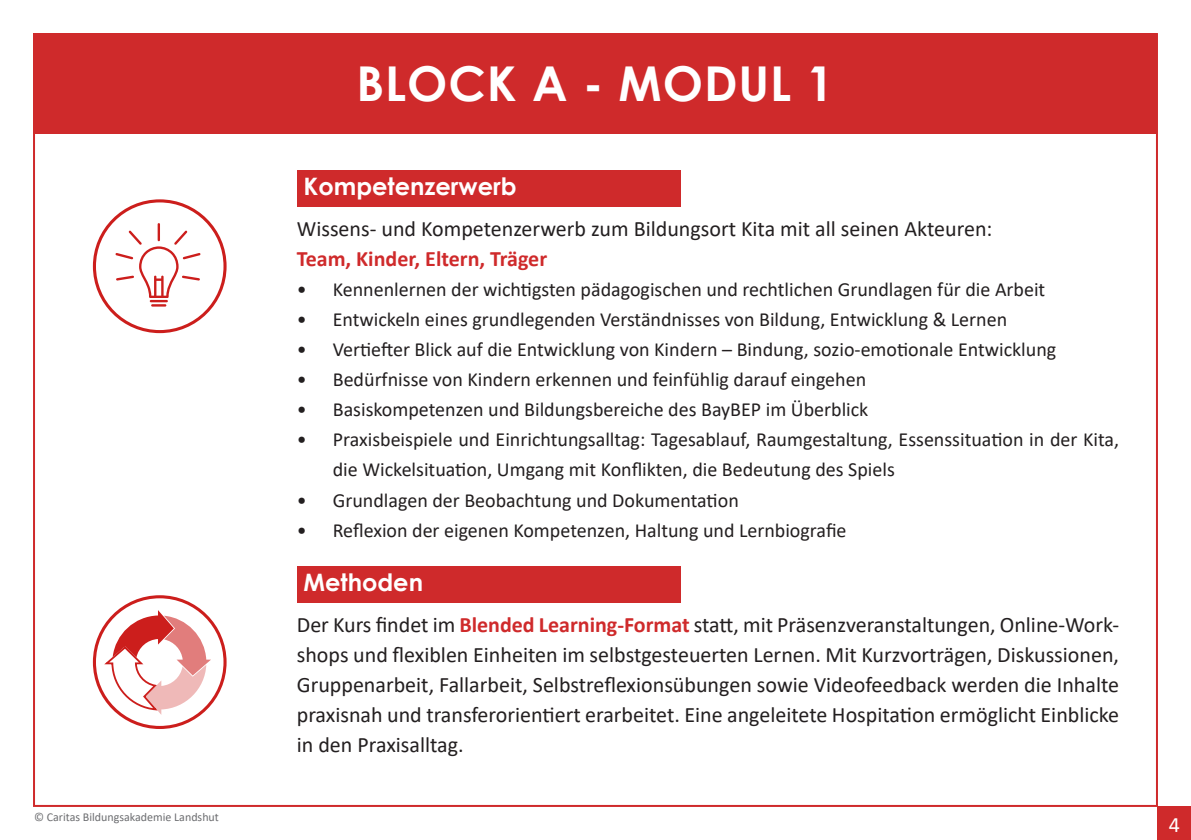
<style>
.page{position:relative;width:1191px;height:840px;background:#fff}
.page>*{position:absolute;margin:0;border:0;box-sizing:border-box;transform-origin:0 0}
.t1{font:700 48px "Century Gothic";letter-spacing:.02em;color:#fff}
.t2{font:700 24px "Century Gothic";color:#fff}
.t3{font:22px/30px "Calibri";color:#231f20;text-align:justify}
.t4{font:700 22px "Calibri";color:#cf2a2b}
.t5{font:22px "Calibri";color:#fff}
.t6{font:20px/30px "Calibri";color:#231f20}
.t7{font:12px "Calibri";color:#6c6d70}
.s1{font-weight:700;color:#cf2a2b}
</style>
<div class="page">
<div style="left:297px;top:170px;width:383px;height:36px;background:#cf2a2b"></div>
<div style="left:297px;top:565px;width:383px;height:37px;background:#cf2a2b"></div>
<div style="left:33px;top:33px;width:1124px;height:100px;background:#cf2a2b"></div>
<svg style="left:94px;top:596px;width:131px;height:131px"></svg>
<div style="left:93px;top:595px;width:134px;height:133px;border:3px solid #cc1e1c;border-radius:50%"></div>
<svg style="left:102px;top:609px;width:109px;height:105px"></svg>
<div style="left:93px;top:199px;width:134px;height:134px;border:3px solid #cc1e1c;border-radius:50%"></div>
<svg style="left:115px;top:223px;width:86px;height:83px"></svg>
<div style="left:1158px;top:806px;width:33px;height:33px;background:#cf2a2b"></div>
<p class="t7" style="left:34px;top:807px;width:186px">© Caritas Bildungsakademie Landshut</p>
<p class="t1" style="left:356px;top:47px;width:479px">BLOCK A - MODUL 1</p>
<p class="t2" style="left:303px;top:168px;width:215px">Kompetenzerwerb</p>
<p class="t3" style="left:297px;top:213px;width:697px">Wissens- und Kompetenzerwerb zum Bildungsort Kita mit all seinen Akteuren:</p>
<p class="t4" style="left:297px;top:243px;width:252px">Team, Kinder, Eltern, Träger</p>
<p class="t6" style="left:297px;top:274px;width:750px">• Kennenlernen der wichtigsten pädagogischen und rechtlichen Grundlagen für die Arbeit</p>
<p class="t6" style="left:297px;top:304px;width:712px">• Entwickeln eines grundlegenden Verständnisses von Bildung, Entwicklung &amp; Lernen</p>
<p class="t6" style="left:297px;top:334px;width:761px">• Vertiefter Blick auf die Entwicklung von Kindern – Bindung, sozio-emotionale Entwicklung</p>
<p class="t6" style="left:297px;top:364px;width:571px">• Bedürfnisse von Kindern erkennen und feinfühlig darauf eingehen</p>
<p class="t6" style="left:297px;top:394px;width:573px">• Basiskompetenzen und Bildungsbereiche des BayBEP im Überblick</p>
<p class="t6" style="left:333px;top:424px;width:788px;text-indent:-36px">• Praxisbeispiele und Einrichtungsalltag: Tagesablauf, Raumgestaltung, Essenssituation in der Kita, die Wickelsituation, Umgang mit Konflikten, die Bedeutung des Spiels</p>
<p class="t6" style="left:297px;top:484px;width:443px">• Grundlagen der Beobachtung und Dokumentation</p>
<p class="t6" style="left:297px;top:514px;width:551px">• Reflexion der eigenen Kompetenzen, Haltung und Lernbiografie</p>
<p class="t2" style="left:303px;top:563px;width:121px">Methoden</p>
<p class="t3" style="left:297px;top:609px;width:824px">Der Kurs findet im <span class="s1">Blended Learning-Format</span> statt, mit Präsenzveranstaltungen, Online-Work&shy;shops und flexiblen Einheiten im selbstgesteuerten Lernen. Mit Kurzvorträgen, Diskussionen, Gruppenarbeit, Fallarbeit, Selbstreflexionsübungen sowie Videofeedback werden die Inhalte praxisnah und transferorientiert erarbeitet. Eine angeleitete Hospitation ermöglicht Einblicke in den Praxisalltag.</p>
<p class="t5" style="left:1168px;top:808px;width:13px">4</p>
</div>
